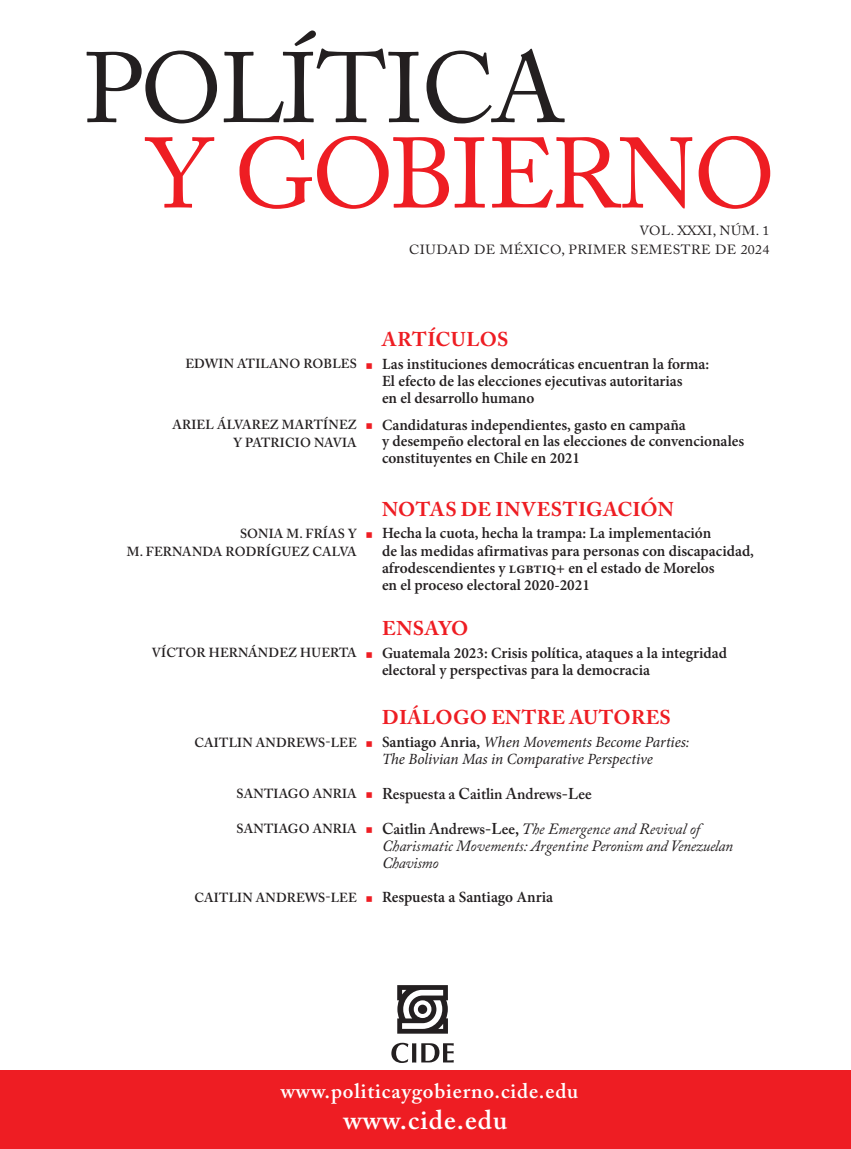
<style>
.page{position:relative;width:851px;height:1149px;background:#fff}
.page>*{position:absolute;margin:0;border:0;box-sizing:border-box;transform-origin:0 0}
.t1{font:98.7px/85.3px "Adobe Caslon Pro";letter-spacing:-.025em;color:#ee1d23}
.PORTADAnúm_-vol_-8_8{font:600 27px "Adobe Caslon Pro";letter-spacing:.04em;color:#fff}
.PORTADAnúm_-vol_-8_8-2{font:600 21px "Adobe Caslon Pro";letter-spacing:.04em;color:#fff}
.PORTADAseccióncolor{font:700 19.8px "Adobe Caslon Pro";letter-spacing:.02em;color:#ee1d23}
._01_INDICE-sección_1{font:700 19.8px "Adobe Caslon Pro";letter-spacing:.015em;color:#ee1d23}
.PORTADA-Articulo-10{font:600 15.6px/17.1px "Minion Pro";color:#231f20}
.PORTADA-Articulo-10-2{font:italic 15.6px/17.1px "Adobe Caslon Pro";color:#231f20}
.PORTADA-Articulo-10-3{font:italic 15.6px "Minion Pro";letter-spacing:-.005em;color:#231f20}
.PORTADA-Articulo-10-4{font:600 15.6px "Adobe Caslon Pro";color:#231f20}
.PORTADAnúm_-vol_-8_8-3{font:13.2px "Adobe Caslon Pro";letter-spacing:.035em;color:#231f20;scale:1.05 1}
.PORTADA-autor-8_7_13{font:600 13.05px "Adobe Caslon Pro";letter-spacing:.015em;color:#231f20}
.s1{color:#231f20}
.s2{font-weight:600;font-style:normal}
</style>
<div class="page">
<div style="left:0;top:1070px;width:850px;height:78px;background:#ee1d23"></div>
<svg style="left:391px;top:1042px;width:62px;height:20px"></svg>
<svg style="left:397px;top:985px;width:51px;height:48px"></svg>
<div style="left:418px;top:1004px;width:9px;height:9px;background:#231f20;border-radius:50%"></div>
<p class="t1" style="left:146px;top:45px;width:630px;text-indent:-63px"><span class="s1">POLÍTICA<br></span>Y GOBIERNO</p>
<p class="PORTADAnúm_-vol_-8_8-3" style="left:639px;top:222px;width:125px">VOL. XXXI, NÚM. 1</p>
<p class="PORTADAnúm_-vol_-8_8-3" style="left:409px;top:242px;width:344px">CIUDAD DE MÉXICO, PRIMER SEMESTRE DE 2024</p>
<p class="PORTADAseccióncolor" style="left:382px;top:327px;width:128px">ARTÍCULOS</p>
<p class="PORTADA-autor-8_7_13" style="left:185px;top:356px;width:173px">EDWIN ATILANO ROBLES</p>
<p class="PORTADA-Articulo-10" style="left:382px;top:355px;width:329px">Las instituciones democráticas encuentran la forma:</p>
<p class="PORTADA-Articulo-10" style="left:382px;top:372px;width:302px">El efecto de las elecciones ejecutivas autoritarias</p>
<p class="PORTADA-Articulo-10" style="left:382px;top:389px;width:154px">en el desarrollo humano</p>
<p class="PORTADA-autor-8_7_13" style="left:172px;top:416px;width:186px">ARIEL ÁLVAREZ MARTÍNEZ</p>
<p class="PORTADA-autor-8_7_13" style="left:233px;top:435px;width:125px">Y PATRICIO NAVIA</p>
<p class="PORTADA-Articulo-10" style="left:382px;top:416px;width:305px">Candidaturas independientes, gasto en campaña</p>
<p class="PORTADA-Articulo-10" style="left:382px;top:432px;width:363px;line-height:16.5px">y desempeño electoral en las elecciones de convencionales constituyentes en Chile en 2021</p>
<p class="PORTADAseccióncolor" style="left:382px;top:497px;width:293px">NOTAS DE INVESTIGACIÓN</p>
<p class="PORTADA-autor-8_7_13" style="left:240px;top:525px;width:118px">SONIA M. FRÍAS Y</p>
<p class="PORTADA-autor-8_7_13" style="left:127px;top:544px;width:231px">M. FERNANDA RODRÍGUEZ CALVA</p>
<p class="PORTADA-Articulo-10" style="left:382px;top:524px;width:331px">Hecha la cuota, hecha la trampa: La implementación</p>
<p class="PORTADA-Articulo-10" style="left:382px;top:541px;width:373px">de las medidas afirmativas para personas con discapacidad, afrodescendientes y lgbtiq+ en el estado de Morelos</p>
<p class="PORTADA-Articulo-10" style="left:382px;top:576px;width:209px">en el proceso electoral 2020-2021</p>
<p class="PORTADAseccióncolor" style="left:382px;top:616px;width:87px">ENSAYO</p>
<p class="PORTADA-autor-8_7_13" style="left:152px;top:645px;width:206px">VÍCTOR HERNÁNDEZ HUERTA</p>
<p class="PORTADA-Articulo-10" style="left:382px;top:644px;width:346px">Guatemala 2023: Crisis política, ataques a la integridad electoral y perspectivas para la democracia</p>
<p class="_01_INDICE-sección_1" style="left:382px;top:705px;width:290px">DIÁLOGO ENTRE AUTORES</p>
<p class="PORTADA-autor-8_7_13" style="left:194px;top:734px;width:164px">CAITLIN ANDREWS-LEE</p>
<p class="PORTADA-Articulo-10-3" style="left:382px;top:731px;width:309px"><span class="s2">Santiago Anria,</span> When Movements Become Parties:</p>
<p class="PORTADA-Articulo-10-3" style="left:382px;top:748px;width:272px">The Bolivian Mas in Comparative Perspective</p>
<p class="PORTADA-autor-8_7_13" style="left:236px;top:785px;width:122px">SANTIAGO ANRIA</p>
<p class="PORTADA-Articulo-10-4" style="left:382px;top:784px;width:211px">Respuesta a Caitlin Andrews-Lee</p>
<p class="PORTADA-autor-8_7_13" style="left:236px;top:820px;width:122px">SANTIAGO ANRIA</p>
<p class="PORTADA-Articulo-10-2" style="left:382px;top:819px;width:352px"><span class="s2">Caitlin Andrews-Lee,</span> The Emergence and Revival of<br>Charismatic Movements: Argentine Peronism and Venezuelan<br>Chavismo</p>
<p class="PORTADA-autor-8_7_13" style="left:194px;top:889px;width:164px">CAITLIN ANDREWS-LEE</p>
<p class="PORTADA-Articulo-10" style="left:382px;top:888px;width:173px">Respuesta a Santiago Anria</p>
<p class="PORTADAnúm_-vol_-8_8-2" style="left:281px;top:1078px;width:299px">www.politicaygobierno.cide.edu</p>
<p class="PORTADAnúm_-vol_-8_8" style="left:343px;top:1103px;width:165px">www.cide.edu</p>
</div>
